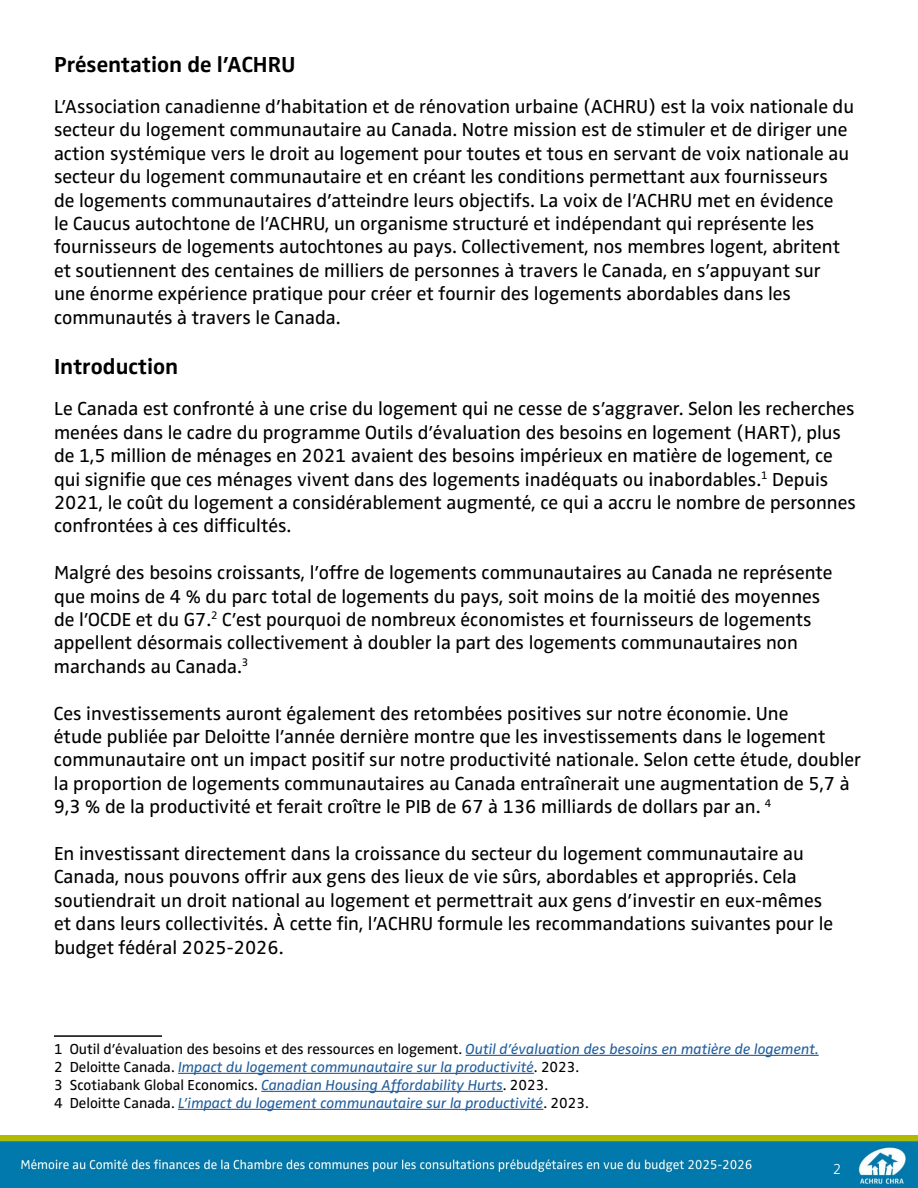
<style>
.page{position:relative;width:918px;height:1188px;background:#fff}
.page>*{position:absolute;margin:0;border:0;box-sizing:border-box;transform-origin:0 0}
.t1{font:700 22.5px "Zwo OT";color:#000}
.t2{font:19.5px/23.4px "Zwo OT";color:#000}
.t3{font:italic 15px/18px "Zwo Pro";color:#215e9e}
.t4{font:15px "Zwo OT";color:#000}
.t5{font:300 15px "Zwo OT";color:#fff}
.s1{font-style:normal;color:#000}
.s2{font-family:"Zwo OT";font-style:normal;color:#000}
.s3{font-family:"Zwo Pro";font-style:italic;color:#215e9e}
</style>
<div class="page">
<img style="left:0;top:1135px;width:918px;height:53px">
<hr style="left:54px;top:1035px;width:108px;height:2px;background:#000">
<hr style="left:466px;top:1055px;width:353px;height:1px;background:#215e9e">
<hr style="left:178px;top:1073px;width:356px;height:1px;background:#215e9e">
<hr style="left:261px;top:1091px;width:242px;height:1px;background:#215e9e">
<hr style="left:178px;top:1109px;width:365px;height:1px;background:#215e9e">
<p class="t1" style="left:54px;top:51px;width:243px">Présentation de l’ACHRU</p>
<p class="t2" style="left:54px;top:95px;width:802px">L’Association canadienne d’habitation et de rénovation urbaine (ACHRU) est la voix nationale du secteur du logement communautaire au Canada. Notre mission est de stimuler et de diriger une action systémique vers le droit au logement pour toutes et tous en servant de voix nationale au secteur du logement communautaire et en créant les conditions permettant aux fournisseurs<br>de logements communautaires d’atteindre leurs objectifs. La voix de l’ACHRU met en évidence<br>le Caucus autochtone de l’ACHRU, un organisme structuré et indépendant qui représente les fournisseurs de logements autochtones au pays. Collectivement, nos membres logent, abritent et soutiennent des centaines de milliers de personnes à travers le Canada, en s’appuyant sur une énorme expérience pratique pour créer et fournir des logements abordables dans les communautés à travers le Canada.</p>
<p class="t1" style="left:54px;top:353px;width:126px">Introduction</p>
<p class="t2" style="left:54px;top:398px;width:803px">Le Canada est confronté à une crise du logement qui ne cesse de s’aggraver. Selon les recherches menées dans le cadre du programme Outils d’évaluation des besoins en logement (HART), plus de 1,5 million de ménages en 2021 avaient des besoins impérieux en matière de logement, ce qui signifie que ces ménages vivent dans des logements inadéquats ou inabordables.<sup>1</sup> Depuis 2021, le coût du logement a considérablement augmenté, ce qui a accru le nombre de personnes confrontées à ces difficultés.</p>
<p class="t2" style="left:54px;top:561px;width:780px">Malgré des besoins croissants, l’offre de logements communautaires au Canada ne représente que moins de 4 % du parc total de logements du pays, soit moins de la moitié des moyennes de l’OCDE et du G7.<sup>2</sup> C’est pourquoi de nombreux économistes et fournisseurs de logements appellent désormais collectivement à doubler la part des logements communautaires non marchands au Canada.<sup>3</sup></p>
<p class="t2" style="left:54px;top:702px;width:809px">Ces investissements auront également des retombées positives sur notre économie. Une<br>étude publiée par Deloitte l’année dernière montre que les investissements dans le logement communautaire ont un impact positif sur notre productivité nationale. Selon cette étude, doubler la proportion de logements communautaires au Canada entraînerait une augmentation de 5,7 à 9,3 % de la productivité et ferait croître le PIB de 67 à 136 milliards de dollars par an. <sup>4</sup></p>
<p class="t2" style="left:54px;top:842px;width:781px">En investissant directement dans la croissance du secteur du logement communautaire au Canada, nous pouvons offrir aux gens des lieux de vie sûrs, abordables et appropriés. Cela soutiendrait un droit national au logement et permettrait aux gens d’investir en eux-mêmes et dans leurs collectivités. À cette fin, l’ACHRU formule les recommandations suivantes pour le budget fédéral 2025-2026.</p>
<p class="t3" style="left:54px;top:1039px;width:766px"><span class="s1">1 Outil d’évaluation des besoins et des ressources en logement.</span> Outil d’évaluation des besoins en matière de logement.<br><span class="s2">2 Deloitte Canada.</span> Impact du logement communautaire sur la productivité<span class="s2">. 2023.</span></p>
<p class="t4" style="left:54px;top:1076px;width:496px">3 Scotiabank Global Economics. <span class="s3">Canadian Housing Affordability Hurts</span>. 2023.</p>
<p class="t3" style="left:54px;top:1093px;width:536px"><span class="s1">4 Deloitte Canada.</span> L’impact du logement communautaire sur la productivité<span class="s1">. 2023.</span></p>
<p class="t5" style="left:833px;top:1160px;width:10px">2</p>
</div>
